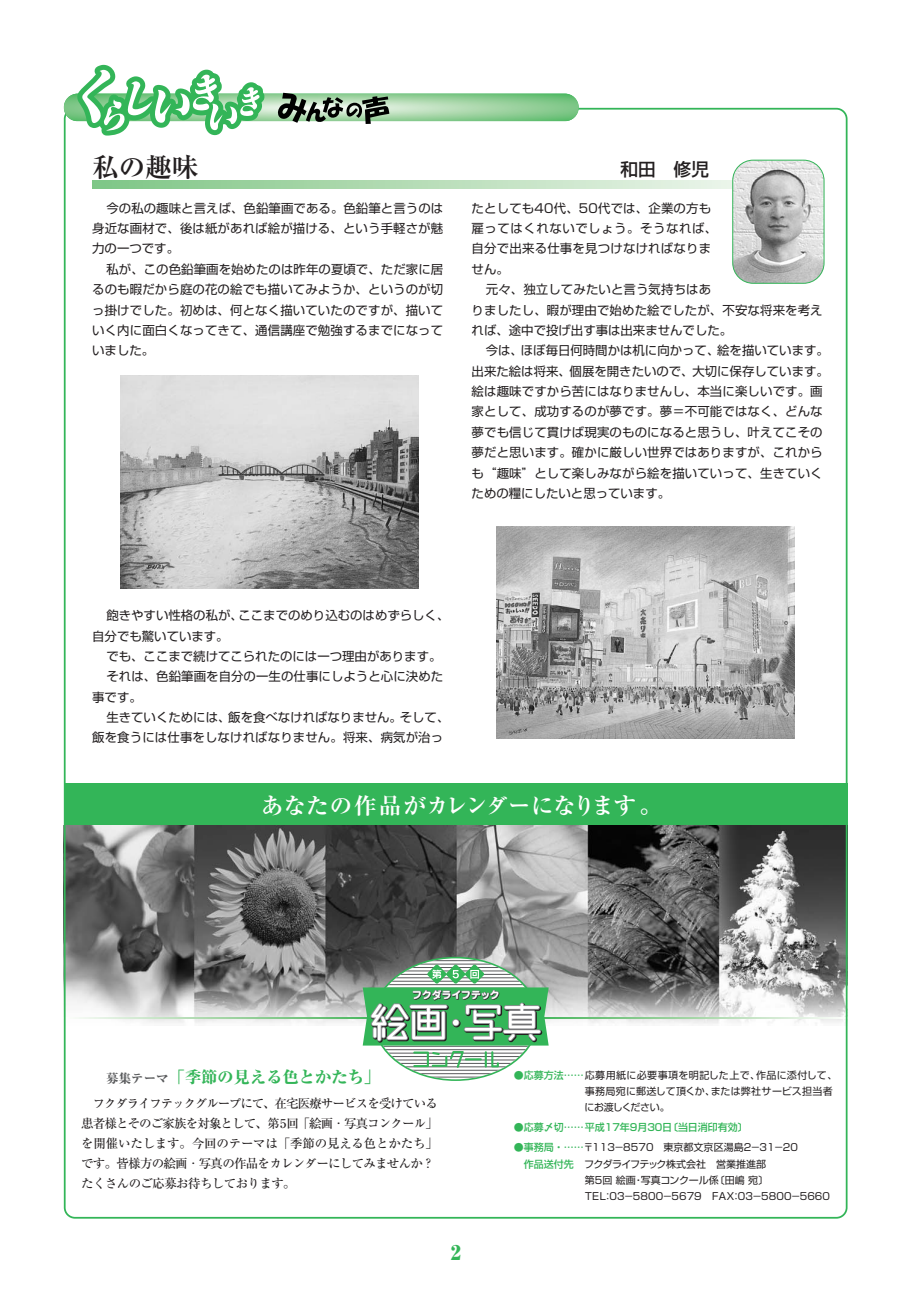
<style>
.page{position:relative;width:912px;height:1290px;background:#fff}
.page>*{position:absolute;margin:0;border:0;box-sizing:border-box;transform-origin:0 0}
.t1{font:700 26.62px "Ryumin";color:#231f20}
.t2{font:700 22.5px "Ryumin";color:#fff}
.t3{font:900 20px "Ryumin";color:#33b558}
.t4{font:500 17.75px "Shin Go";color:#231f20}
.t5{font:800 16.25px "Ryumin";color:#33b558}
.t6{font:500 12.5px/20px "Ryumin";letter-spacing:-.06em;color:#231f20}
.t7{font:12.38px/20.4px "Shin Go";letter-spacing:.01em;color:#231f20}
.t8{font:10px/16.2px "Shin Go";color:#231f20}
.t9{font:10px "Shin Go";letter-spacing:.04em;color:#231f20}
.t10{font:500 10px "Shin Go";color:#33b558}
.s1{font-size:12.5px;color:#58595b}
.s2{font-weight:500;color:#33b558}
</style>
<div class="page">
<div style="left:64px;top:783px;width:783px;height:46px;background:#33b558"></div>
<img style="left:67px;top:826px;width:777px;height:198px">
<svg style="left:67px;top:1017px;width:295px;height:2px"></svg>
<svg style="left:548px;top:1017px;width:296px;height:2px"></svg>
<svg style="left:362px;top:960px;width:186px;height:117px"></svg>
<svg style="left:64px;top:94px;width:514px;height:27px;background:#96d09b"></svg>
<svg style="left:92px;top:181px;width:640px;height:7px;background:#b4dcb6"></svg>
<svg style="left:69px;top:64px;width:198px;height:72px"></svg>
<svg style="left:278px;top:93px;width:111px;height:31px;background:#768c78"></svg>
<img style="left:732px;top:160px;width:91px;height:123px;border-radius:20px">
<div style="left:732px;top:160px;width:92px;height:124px;border:1px solid #33b558;border-radius:20px"></div>
<img style="left:120px;top:376px;width:298px;height:212px">
<img style="left:496px;top:526px;width:298px;height:213px">
<h1 class="t1" style="left:92px;top:158px;width:108px">私の趣味</h1>
<h3 class="t4" style="left:620px;top:163px;width:90px">和田　修児</h3>
<p class="t7" style="left:92px;top:199px;width:352px;text-align:justify;text-indent:14px">今の私の趣味と言えば、色鉛筆画である。色鉛筆と言うのは身近な画材で、後は紙があれば絵が描ける、という手軽さが魅力の一つです。</p>
<p class="t7" style="left:92px;top:260px;width:352px;text-align:justify;text-indent:14px">私が、この色鉛筆画を始めたのは昨年の夏頃で、ただ家に居るのも暇だから庭の花の絵でも描いてみようか、というのが切っ掛けでした。初めは、何となく描いていたのですが、描いていく内に面白くなってきて、通信講座で勉強するまでになっていました。</p>
<p class="t7" style="left:471px;top:199px;width:247px">たとしても40代、50代では、企業の方も雇ってはくれないでしょう。そうなれば、自分で出来る仕事を見つけなければなりません。</p>
<p class="t7" style="left:471px;top:281px;width:352px;text-indent:14px">元々、独立してみたいと言う気持ちはあ<br>りましたし、暇が理由で始めた絵でしたが、不安な将来を考えれば、途中で投げ出す事は出来ませんでした。</p>
<p class="t7" style="left:471px;top:342px;width:358px;text-indent:14px">今は、ほぼ毎日何時間かは机に向かって、絵を描いています。出来た絵は将来、個展を開きたいので、大切に保存しています。絵は趣味ですから苦にはなりませんし、本当に楽しいです。画家として、成功するのが夢です。夢＝不可能ではなく、どんな夢でも信じて貫けば現実のものになると思うし、叶えてこその夢だと思います。確かに厳しい世界ではありますが、これからも“趣味”として楽しみながら絵を描いていって、生きていくための糧にしたいと思っています。</p>
<p class="t7" style="left:92px;top:607px;width:358px;text-indent:14px">飽きやすい性格の私が、ここまでのめり込むのはめずらしく、自分でも驚いています。</p>
<p class="t7" style="left:106px;top:647px;width:336px">でも、ここまで続けてこられたのには一つ理由があります。</p>
<p class="t7" style="left:106px;top:668px;width:338px">それは、色鉛筆画を自分の一生の仕事にしようと心に決めた</p>
<p class="t7" style="left:92px;top:688px;width:51px">事です。</p>
<p class="t7" style="left:106px;top:709px;width:344px">生きていくためには、飯を食べなければなりません。そして、</p>
<p class="t7" style="left:92px;top:729px;width:352px">飯を食うには仕事をしなければなりません。将来、病気が治っ</p>
<h2 class="t2" style="left:261px;top:798px;width:402px">あなたの作品がカレンダーになります。</h2>
<h3 class="t5" style="left:81px;top:1071px;width:300px"><span class="s1">　　募集テーマ</span>「季節の見える色とかたち」</h3>
<p class="t6" style="left:81px;top:1095px;width:358px;text-indent:12px">フクダライフテックグループにて、在宅医療サービスを受けている患者様とそのご家族を対象として、第5回「絵画・写真コンクール」を開催いたします。今回のテーマは「季節の見える色とかたち」です。皆様方の絵画・写真の作品をカレンダーにしてみませんか？たくさんのご応募お待ちしております。</p>
<h3 class="t3" style="left:450px;top:1246px;width:11px">2</h3>
<p class="t9" style="left:513px;top:1071px;width:325px"><span class="s2">●応募方法……</span>応募用紙に必要事項を明記した上で、作品に添付して、</p>
<p class="t8" style="left:584px;top:1084px;width:250px">事務局宛に郵送して頂くか、または弊社サービス担当者にお渡しください。</p>
<p class="t10" style="left:513px;top:1124px;width:235px">●応募〆切……平成17年9月30日〔当日消印有効〕</p>
<p class="t8" style="left:513px;top:1141px;width:285px"><span class="s2">●事務局・……</span>〒113－8570　東京都文京区湯島2－31－20<span class="s2">　作品送付先</span></p>
<p class="t8" style="left:583px;top:1157px;width:248px">フクダライフテック株式会社　営業推進部　<br>第5回 絵画・写真コンクール係〔田嶋 宛〕<br>ＴＥＬ：03－5800－5679　ＦＡＸ：03－5800－5660</p>
</div>
